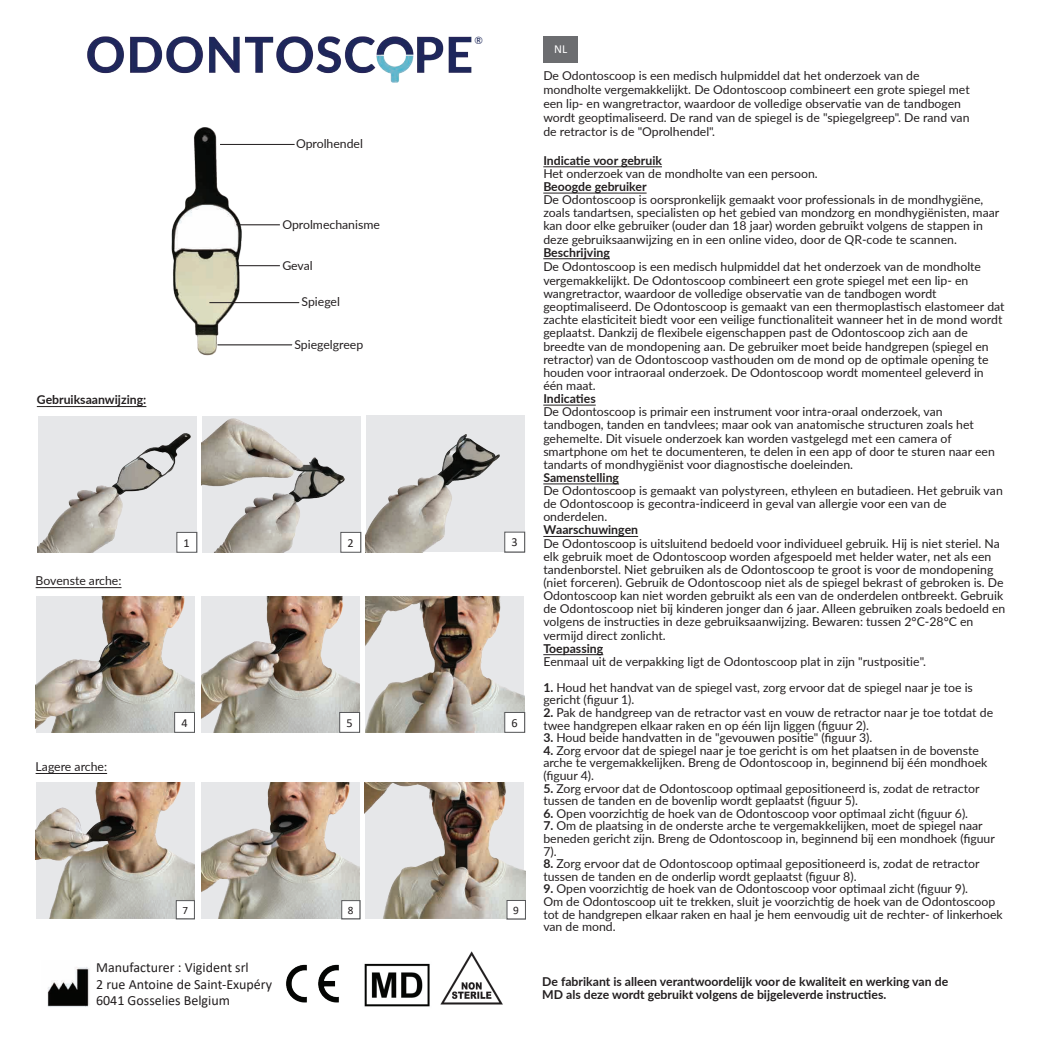
<style>
.page{position:relative;width:1046px;height:1042px;background:#fff}
.page>*{position:absolute;margin:0;border:0;box-sizing:border-box;transform-origin:0 0}
.t1{font:14px/16.8px "Calibri";color:#231f20}
.t2{font:12.25px/13.1px "Lato";color:#231f20}
.t3{font:700 12.25px/12.6px "Lato";color:#231f20}
.t4{font:12.25px "Calibri";color:#231f20}
.t5{font:12.25px "Calibri";color:#fff}
.t6{font:11.38px "Calibri";color:#231f20}
.t7{font:11.2px "Calibri";color:#231f20}
.t8{font:10.15px "Lato";color:#1f2a5b}
.s1{font-weight:700}
</style>
<div class="page">
<hr style="left:37px;top:406px;width:109px;height:1px;background:#231f20">
<hr style="left:36px;top:587px;width:85px;height:1px;background:#231f20">
<hr style="left:36px;top:773px;width:71px;height:1px;background:#231f20">
<img style="left:172px;top:128px;width:69px;height:228px">
<hr style="left:220px;top:144px;width:74px;height:1px;background:#231f20">
<hr style="left:217px;top:345px;width:75px;height:1px;background:#231f20">
<hr style="left:209px;top:302px;width:90px;height:1px;background:#231f20">
<hr style="left:236px;top:265px;width:44px;height:1px;background:#231f20">
<hr style="left:236px;top:224px;width:44px;height:1px;background:#231f20">
<img style="left:286px;top:964px;width:53px;height:39px">
<img style="left:440px;top:951px;width:63px;height:54px">
<img style="left:364px;top:963px;width:66px;height:44px">
<img style="left:47px;top:967px;width:43px;height:40px">
<svg style="left:38px;top:416px;width:159px;height:136px;background:#d3d2d2"></svg>
<div style="left:177px;top:532px;width:20px;height:20px;background:#fff;border:1px solid #57585a"></div>
<svg style="left:202px;top:416px;width:158px;height:136px;background:#c8c6c2"></svg>
<div style="left:340px;top:532px;width:20px;height:20px;background:#fff;border:1px solid #57585a"></div>
<svg style="left:365px;top:416px;width:159px;height:136px;background:#cdccca"></svg>
<div style="left:504px;top:532px;width:20px;height:20px;background:#fff;border:1px solid #57585a"></div>
<img style="left:36px;top:596px;width:158px;height:136px">
<img style="left:201px;top:596px;width:159px;height:136px">
<img style="left:365px;top:596px;width:159px;height:136px">
<div style="left:174px;top:712px;width:20px;height:20px;background:#fff;border:1px solid #57585a"></div>
<div style="left:339px;top:712px;width:20px;height:20px;background:#fff;border:1px solid #57585a"></div>
<div style="left:504px;top:712px;width:20px;height:20px;background:#fff;border:1px solid #57585a"></div>
<img style="left:36px;top:782px;width:158px;height:137px">
<img style="left:201px;top:782px;width:159px;height:137px">
<img style="left:365px;top:782px;width:159px;height:137px">
<div style="left:176px;top:900px;width:18px;height:19px;background:#fff;border:1px solid #57585a"></div>
<div style="left:341px;top:900px;width:19px;height:19px;background:#fff;border:1px solid #57585a"></div>
<div style="left:506px;top:900px;width:19px;height:19px;background:#fff"></div>
<img style="left:87px;top:36px;width:385px;height:47px">
<div style="left:543px;top:36px;width:34px;height:27px;background:#6c6d70"></div>
<hr style="left:543px;top:166px;width:118px;height:1px;background:#231f20">
<hr style="left:543px;top:193px;width:103px;height:1px;background:#231f20">
<hr style="left:543px;top:258px;width:66px;height:1px;background:#231f20">
<hr style="left:543px;top:405px;width:52px;height:1px;background:#231f20">
<hr style="left:543px;top:483px;width:76px;height:1px;background:#231f20">
<hr style="left:543px;top:536px;width:95px;height:1px;background:#231f20">
<hr style="left:543px;top:654px;width:60px;height:1px;background:#231f20">
<p class="t3" style="left:37px;top:392px;width:111px">Gebruiksaanwijzing:</p>
<p class="t2" style="left:296px;top:137px;width:68px">Oprolhendel</p>
<p class="t2" style="left:282px;top:217px;width:99px">Oprolmechanisme</p>
<p class="t2" style="left:282px;top:258px;width:32px">Geval</p>
<p class="t2" style="left:301px;top:295px;width:40px">Spiegel</p>
<p class="t2" style="left:294px;top:337px;width:70px">Spiegelgreep</p>
<p class="t8" style="left:474px;top:33px;width:10px">®</p>
<p class="t2" style="left:36px;top:573px;width:87px">Bovenste arche:</p>
<p class="t4" style="left:183px;top:534px;width:8px">1</p>
<p class="t4" style="left:347px;top:534px;width:8px">2</p>
<p class="t4" style="left:511px;top:534px;width:8px">3</p>
<p class="t2" style="left:36px;top:759px;width:73px">Lagere arche:</p>
<p class="t4" style="left:181px;top:714px;width:8px">4</p>
<p class="t4" style="left:346px;top:714px;width:8px">5</p>
<p class="t4" style="left:511px;top:714px;width:8px">6</p>
<p class="t7" style="left:182px;top:902px;width:7px">7</p>
<p class="t7" style="left:348px;top:902px;width:7px">8</p>
<p class="t6" style="left:513px;top:902px;width:7px">9</p>
<p class="t1" style="left:96px;top:958px;width:177px">Manufacturer : Vigident srl<br>2 rue Antoine de Saint-Exupéry<br>6041 Gosselies Belgium</p>
<p class="t5" style="left:554px;top:40px;width:15px">NL</p>
<p class="t2" style="left:543px;top:68px;width:428px;line-height:14px">De Odontoscoop is een medisch hulpmiddel dat het onderzoek van de mondholte vergemakkelijkt. De Odontoscoop combineert een grote spiegel met een lip- en wangretractor, waardoor de volledige observatie van de tandbogen wordt geoptimaliseerd. De rand van de spiegel is de "spiegelgreep". De rand van de retractor is de "Oprolhendel".</p>
<p class="t3" style="left:543px;top:153px;width:120px">Indicatie voor gebruik</p>
<p class="t2" style="left:543px;top:166px;width:276px">Het onderzoek van de mondholte van een persoon.</p>
<p class="t3" style="left:543px;top:180px;width:105px">Beoogde gebruiker</p>
<p class="t2" style="left:543px;top:193px;width:457px">De Odontoscoop is oorspronkelijk gemaakt voor professionals in de mondhygiëne, zoals tandartsen, specialisten op het gebied van mondzorg en mondhygiënisten, maar kan door elke gebruiker (ouder dan 18 jaar) worden gebruikt volgens de stappen in deze gebruiksaanwijzing en in een online video, door de QR-code te scannen.</p>
<p class="t3" style="left:543px;top:245px;width:68px">Beschrijving</p>
<p class="t2" style="left:543px;top:258px;width:439px;line-height:14.3px">De Odontoscoop is een medisch hulpmiddel dat het onderzoek van de mondholte vergemakkelijkt. De Odontoscoop combineert een grote spiegel met een lip- en</p>
<p class="t2" style="left:543px;top:286px;width:462px">wangretractor, waardoor de volledige observatie van de tandbogen wordt geoptimaliseerd. De Odontoscoop is gemaakt van een thermoplastisch elastomeer dat zachte elasticiteit biedt voor een veilige functionaliteit wanneer het in de mond wordt geplaatst. Dankzij de flexibele eigenschappen past de Odontoscoop zich aan de breedte van de mondopening aan. De gebruiker moet beide handgrepen (spiegel en retractor) van de Odontoscoop vasthouden om de mond op de optimale opening te houden voor intraoraal onderzoek. De Odontoscoop wordt momenteel geleverd in één maat.</p>
<p class="t3" style="left:543px;top:392px;width:54px">Indicaties</p>
<p class="t2" style="left:543px;top:405px;width:453px">De Odontoscoop is primair een instrument voor intra-oraal onderzoek, van tandbogen, tanden en tandvlees; maar ook van anatomische structuren zoals het gehemelte. Dit visuele onderzoek kan worden vastgelegd met een camera of smartphone om het te documenteren, te delen in een app of door te sturen naar een tandarts of mondhygiënist voor diagnostische doeleinden.</p>
<p class="t3" style="left:543px;top:471px;width:77px">Samenstelling</p>
<p class="t2" style="left:543px;top:483px;width:461px">De Odontoscoop is gemaakt van polystyreen, ethyleen en butadieen. Het gebruik van de Odontoscoop is gecontra-indiceerd in geval van allergie voor een van de onderdelen.</p>
<p class="t3" style="left:543px;top:523px;width:96px">Waarschuwingen</p>
<p class="t2" style="left:543px;top:536px;width:463px">De Odontoscoop is uitsluitend bedoeld voor individueel gebruik. Hij is niet steriel. Na elk gebruik moet de Odontoscoop worden afgespoeld met helder water, net als een tandenborstel. Niet gebruiken als de Odontoscoop te groot is voor de mondopening (niet forceren). Gebruik de Odontoscoop niet als de spiegel bekrast of gebroken is. De Odontoscoop kan niet worden gebruikt als een van de onderdelen ontbreekt. Gebruik de Odontoscoop niet bij kinderen jonger dan 6 jaar. Alleen gebruiken zoals bedoeld en volgens de instructies in deze gebruiksaanwijzing. Bewaren: tussen 2°C-28°C en vermijd direct zonlicht.</p>
<p class="t3" style="left:543px;top:641px;width:61px">Toepassing</p>
<p class="t2" style="left:543px;top:654px;width:384px">Eenmaal uit de verpakking ligt de Odontoscoop plat in zijn "rustpositie".</p>
<p class="t2" style="left:543px;top:680px;width:431px;line-height:12.6px"><span class="s1">1.</span> Houd het handvat van de spiegel vast, zorg ervoor dat de spiegel naar je toe is gericht (figuur 1).</p>
<p class="t2" style="left:543px;top:705px;width:451px;line-height:12.6px"><span class="s1">2.</span> Pak de handgreep van de retractor vast en vouw de retractor naar je toe totdat de twee handgrepen elkaar raken en op één lijn liggen (figuur 2).</p>
<p class="t2" style="left:543px;top:730px;width:330px"><span class="s1">3.</span> Houd beide handvatten in de "gevouwen positie" (figuur 3).</p>
<p class="t2" style="left:543px;top:743px;width:445px;line-height:12.6px"><span class="s1">4.</span> Zorg ervoor dat de spiegel naar je toe gericht is om het plaatsen in de bovenste arche te vergemakkelijken. Breng de Odontoscoop in, beginnend bij één mondhoek (figuur 4).</p>
<p class="t2" style="left:543px;top:781px;width:437px;line-height:12.6px"><span class="s1">5.</span> Zorg ervoor dat de Odontoscoop optimaal gepositioneerd is, zodat de retractor tussen de tanden en de bovenlip wordt geplaatst (figuur 5).</p>
<p class="t2" style="left:543px;top:806px;width:426px"><span class="s1">6.</span> Open voorzichtig de hoek van de Odontoscoop voor optimaal zicht (figuur 6).</p>
<p class="t2" style="left:543px;top:819px;width:453px;line-height:12.6px"><span class="s1">7.</span> Om de plaatsing in de onderste arche te vergemakkelijken, moet de spiegel naar beneden gericht zijn. Breng de Odontoscoop in, beginnend bij een mondhoek (figuur<br>7).</p>
<p class="t2" style="left:543px;top:857px;width:437px;line-height:12.6px"><span class="s1">8.</span> Zorg ervoor dat de Odontoscoop optimaal gepositioneerd is, zodat de retractor tussen de tanden en de onderlip wordt geplaatst (figuur 8).</p>
<p class="t2" style="left:543px;top:882px;width:461px;line-height:12.6px"><span class="s1">9.</span> Open voorzichtig de hoek van de Odontoscoop voor optimaal zicht (figuur 9).<br>Om de Odontoscoop uit te trekken, sluit je voorzichtig de hoek van de Odontoscoop tot de handgrepen elkaar raken en haal je hem eenvoudig uit de rechter- of linkerhoek van de mond.</p>
<p class="t3" style="left:542px;top:974px;width:407px">De fabrikant is alleen verantwoordelijk voor de kwaliteit en werking van de<br>MD als deze wordt gebruikt volgens de bijgeleverde instructies.</p>
</div>
